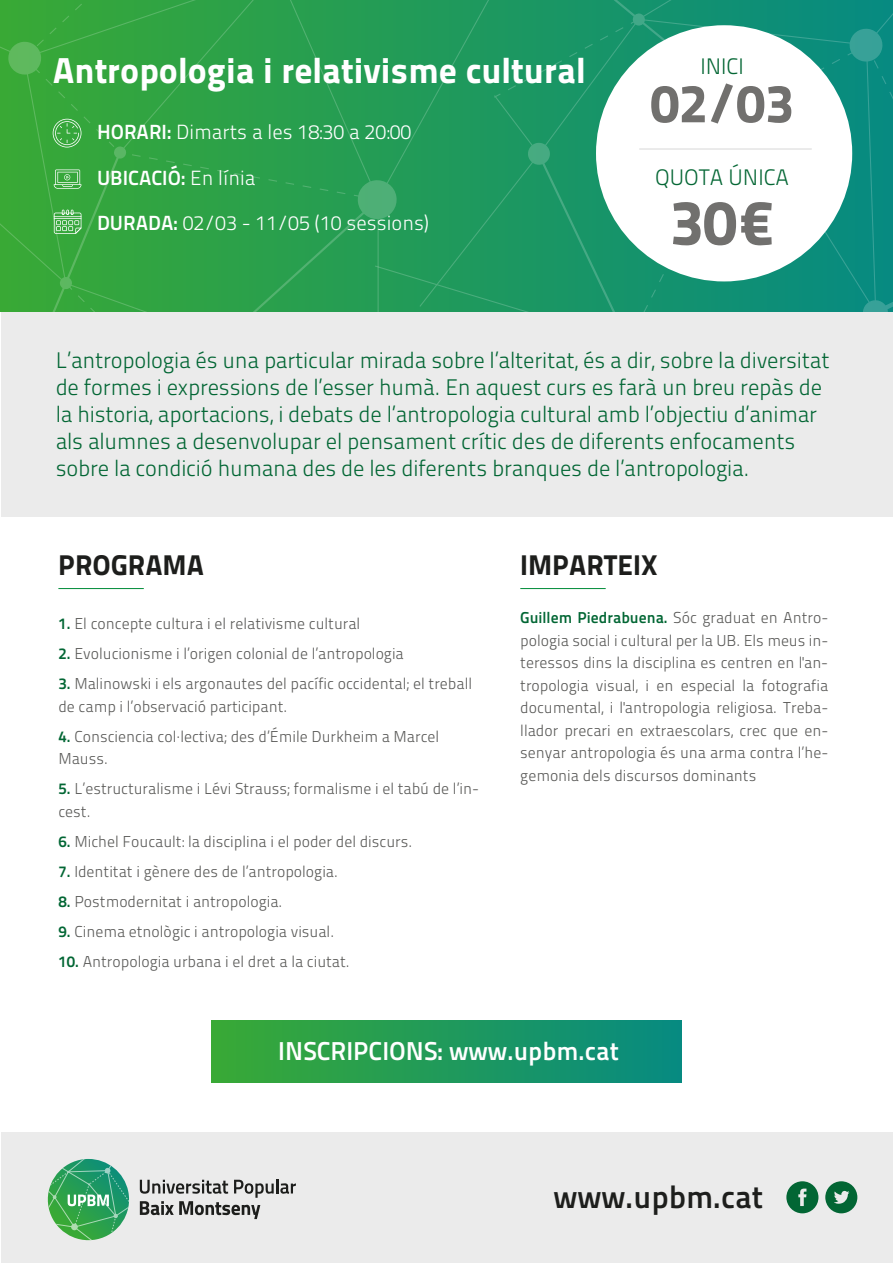
<style>
.page{position:relative;width:893px;height:1263px;background:#fff}
.page>*{position:absolute;margin:0;border:0;box-sizing:border-box;transform-origin:0 0}
.t1{font:63.38px "Titillium Maps 26 L 999 wt";color:#71706e}
.t2{font:54px "Titillium Maps 26 L 999 wt";color:#71706e}
.t3{font:36px "Titillium Maps 26 L 999 wt";color:#fff}
.t4{font:31.88px "Titillium Maps 26 L 750 wt";color:#1d1e1c}
.t5{font:28.5px "Titillium Maps 26 L 999 wt";color:#1d1e1c}
.t6{font:25.8px "Titillium Maps 26 L 750 wt";color:#fff}
.t7{font:22.5px/27px "Titillium Maps 26 L 250 wt";letter-spacing:-.01em;color:#026634}
.t8{font:22.35px "Titillium Maps 26 L 250 wt";color:#056735}
.t9{font:20.48px "Titillium Maps 26 L 250 wt";color:#fff}
.t10{font:20.48px "Titillium Maps 26 L 750 wt";color:#fff}
.t11{font:15.75px/22.5px "Titillium Maps 26 L 250 wt";color:#585856}
.t12{font:15.75px "Titillium Maps 26 L 750 wt";color:#026634}
.s1{font-family:"Titillium Maps 26 L 750 wt"}
.s2{font-family:"Titillium Maps 26 L 250 wt"}
.s3{font-family:"Titillium Maps 26 L 750 wt";color:#026634}
.s4{font-family:"Titillium Maps 26 L 250 wt";color:#585856}
</style>
<div class="page">
<div style="left:1px;top:1133px;width:892px;height:130px;background:#ebebeb"></div>
<div style="left:211px;top:1020px;width:470px;height:62px;background:linear-gradient(to right,#39a935,#078a81)"></div>
<svg style="left:47px;top:1159px;width:82px;height:82px"></svg>
<svg style="left:140px;top:1179px;width:156px;height:40px"></svg>
<hr style="left:58px;top:588px;width:86px;height:1px;background:#008c39">
<hr style="left:520px;top:588px;width:86px;height:1px;background:#008c39">
<svg style="left:786px;top:1181px;width:32px;height:32px"></svg>
<svg style="left:825px;top:1181px;width:32px;height:32px"></svg>
<div style="left:1px;top:306px;width:892px;height:211px;background:#ebebeb"></div>
<svg style="left:0;top:0;width:893px;height:311px;background:#259c57"></svg>
<div style="left:596px;top:25px;width:256px;height:256px;background:#fff;border-radius:50%"></div>
<hr style="left:639px;top:149px;width:173px;height:1px;background:#d7d7d7">
<h3 class="t3" style="left:53px;top:42px;width:534px">Antropologia i relativisme cultural</h3>
<h3 class="t9" style="left:97px;top:117px;width:316px"><span class="s1">HORARI:</span> Dimarts a les 18:30 a 20:00</h3>
<h3 class="t10" style="left:97px;top:163px;width:160px">UBICACIÓ: <span class="s2">En línia</span></h3>
<h3 class="t9" style="left:97px;top:208px;width:334px"><span class="s1">DURADA:</span> 02/03 - 11/05 (10 sessions)</h3>
<h3 class="t8" style="left:700px;top:49px;width:45px">INICI</h3>
<h2 class="t2" style="left:650px;top:61px;width:145px">02/03</h2>
<h3 class="t8" style="left:655px;top:160px;width:136px">QUOTA ÚNICA</h3>
<h1 class="t1" style="left:670px;top:173px;width:106px">30€</h1>
<p class="t7" style="left:56px;top:345px;width:775px">L’antropologia és una particular mirada sobre l’alteritat, és a dir, sobre la diversitat de formes i expressions de l’esser humà. En aquest curs es farà un breu repàs de la historia, aportacions, i debats de l’antropologia cultural amb l’objectiu d’animar als alumnes a desenvolupar el pensament crític des de diferents enfocaments sobre la condició humana des de les diferents branques de l’antropologia.</p>
<h3 class="t5" style="left:58px;top:543px;width:147px">PROGRAMA</h3>
<p class="t11" style="left:58px;top:612px;width:303px"><span class="s3">1.</span> El concepte cultura i el relativisme cultural</p>
<p class="t11" style="left:58px;top:642px;width:347px"><span class="s3">2.</span> Evolucionisme i l’origen colonial de l’antropologia</p>
<p class="t11" style="left:58px;top:672px;width:415px"><span class="s3">3.</span> Malinowski i els argonautes del pacífic occidental; el treball de camp i l’observació participant.</p>
<p class="t11" style="left:58px;top:724px;width:382px"><span class="s3">4.</span> Consciencia col·lectiva; des d’Émile Durkheim a Marcel<br>Mauss.</p>
<p class="t11" style="left:58px;top:777px;width:422px"><span class="s3">5.</span> L’estructuralisme i Lévi Strauss; formalisme i el tabú de l’in&shy;cest.</p>
<p class="t11" style="left:58px;top:829px;width:355px"><span class="s3">6.</span> Michel Foucault: la disciplina i el poder del discurs.</p>
<p class="t11" style="left:58px;top:859px;width:281px"><span class="s3">7.</span> Identitat i gènere des de l’antropologia.</p>
<p class="t11" style="left:58px;top:889px;width:226px"><span class="s3">8.</span> Postmodernitat i antropologia.</p>
<p class="t11" style="left:58px;top:919px;width:277px"><span class="s3">9.</span> Cinema etnològic i antropologia visual.</p>
<p class="t11" style="left:58px;top:949px;width:293px"><span class="s3">10.</span> Antropologia urbana i el dret a la ciutat.</p>
<h3 class="t5" style="left:520px;top:543px;width:139px">IMPARTEIX</h3>
<p class="t12" style="left:520px;top:605px;width:309px">Guillem Piedrabuena. <span class="s4">Sóc graduat en Antro-</span></p>
<p class="t11" style="left:520px;top:628px;width:309px;text-align:justify">pologia social i cultural per la UB. Els meus in&shy;teressos dins la disciplina es centren en l'an&shy;tropologia visual, i en especial la fotografia documental, i l'antropologia religiosa. Treba&shy;llador precari en extraescolars, crec que en&shy;senyar antropologia és una arma contra l’he&shy;gemonia dels discursos dominants</p>
<h3 class="t6" style="left:278px;top:1031px;width:342px">INSCRIPCIONS: www.upbm.cat</h3>
<h3 class="t4" style="left:554px;top:1172px;width:211px">www.upbm.cat</h3>
</div>
